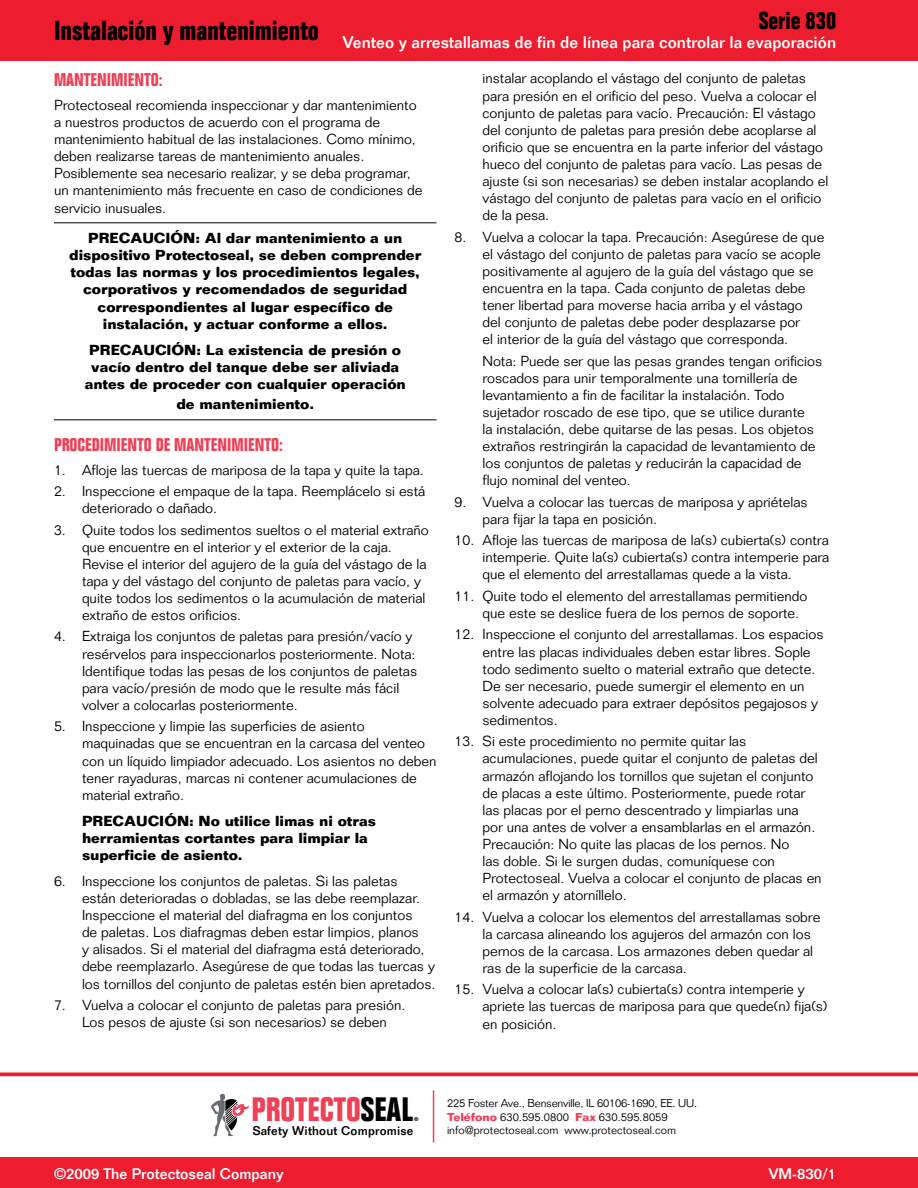
<style>
.page{position:relative;width:918px;height:1188px;background:#fff}
.page>*{position:absolute;margin:0;border:0;box-sizing:border-box;transform-origin:0 0}
.t1{font:700 condensed 33.15px "Folio Std";color:#ef4056}
.t2{font:700 condensed 27px "Folio Std";color:#000}
.t3{font:700 condensed 24px "Folio Std";color:#000}
.t4{font:700 condensed 18px "Folio Std";color:#ef4056}
.t5{font:500 16.5px "Folio Std";color:#fff}
.t6{font:500 15px "Folio Std";color:#fff}
.t7{font:300 14.25px/17.1px "Folio Std";color:#000}
.t8{font:700 14.25px/17.1px "Folio Std";color:#000;text-align:center}
.t9{font:500 12.45px "Folio Std";letter-spacing:.015em;color:#000}
.t10{font:300 11.25px/13.5px "Folio Std";color:#000}
.t11{font:700 condensed 5.4px "Folio Std";color:#000}
.s1{color:#000}
.s2{font-weight:700;color:#ef4056}
</style>
<div class="page">
<div style="left:0;top:0;width:918px;height:60px;background:#ed1c2e"></div>
<hr style="left:0;top:1073px;width:918px;height:3px;background:#ed1c2e">
<div style="left:0;top:1157px;width:918px;height:31px;background:#ed1c2e"></div>
<svg style="left:211px;top:1094px;width:38px;height:42px"></svg>
<hr style="left:433px;top:1090px;width:1px;height:53px;background:#ef4056">
<hr style="left:54px;top:223px;width:382px;height:1px;background:#000">
<hr style="left:54px;top:420px;width:382px;height:1px;background:#000">
<h2 class="t2" style="left:54px;top:16px;width:266px">Instalación y mantenimiento</h2>
<h3 class="t3" style="left:759px;top:7px;width:79px">Serie 830</h3>
<p class="t5" style="left:343px;top:33px;width:495px">Venteo y arrestallamas de fin de línea para controlar la evaporación</p>
<p class="t4" style="left:54px;top:70px;width:110px">MANTENIMIENTO:</p>
<p class="t7" style="left:54px;top:96px;width:370px">Protectoseal recomienda inspeccionar y dar mantenimiento a nuestros productos de acuerdo con el programa de mantenimiento habitual de las instalaciones. Como mínimo, deben realizarse tareas de mantenimiento anuales.<br>Posiblemente sea necesario realizar, y se deba programar, un mantenimiento más frecuente en caso de condiciones de servicio inusuales.</p>
<p class="t8" style="left:69px;top:229px;width:354px">PRECAUCIÓN: Al dar mantenimiento a un dispositivo Protectoseal, se deben comprender todas las normas y los procedimientos legales, corporativos y recomendados de seguridad correspondientes al lugar específico de instalación, y actuar conforme a ellos.</p>
<p class="t8" style="left:85px;top:341px;width:323px">PRECAUCIÓN: La existencia de presión o vacío dentro del tanque debe ser aliviada antes de proceder con cualquier operación</p>
<p class="t8" style="left:176px;top:395px;width:139px">de mantenimiento.</p>
<p class="t4" style="left:54px;top:434px;width:231px">PROCEDIMIENTO DE MANTENIMIENTO:</p>
<p class="t7" style="left:54px;top:461px;width:371px">1. Afloje las tuercas de mariposa de la tapa y quite la tapa.</p>
<p class="t7" style="left:82px;top:483px;width:345px;text-indent:-28px">2. Inspeccione el empaque de la tapa. Reemplácelo si está deteriorado o dañado.</p>
<p class="t7" style="left:82px;top:521px;width:348px;text-indent:-28px">3. Quite todos los sedimentos sueltos o el material extraño que encuentre en el interior y el exterior de la caja.<br>Revise el interior del agujero de la guía del vástago de la tapa y del vástago del conjunto de paletas para vacío, y quite todos los sedimentos o la acumulación de material extraño de estos orificios.</p>
<p class="t7" style="left:82px;top:628px;width:337px;text-indent:-28px">4. Extraiga los conjuntos de paletas para presión/vacío y resérvelos para inspeccionarlos posteriormente. Nota:<br>Identifique todas las pesas de los conjuntos de paletas para vacío/presión de modo que le resulte más fácil volver a colocarlas posteriormente.</p>
<p class="t7" style="left:82px;top:718px;width:356px;text-indent:-28px">5. Inspeccione y limpie las superficies de asiento maquinadas que se encuentran en la carcasa del venteo con un líquido limpiador adecuado. Los asientos no deben tener rayaduras, marcas ni contener acumulaciones de material extraño.</p>
<p class="t8" style="left:82px;top:812px;width:295px;text-align:left">PRECAUCIÓN: No utilice limas ni otras herramientas cortantes para limpiar la superficie de asiento.</p>
<p class="t7" style="left:82px;top:872px;width:355px;text-indent:-28px">6. Inspeccione los conjuntos de paletas. Si las paletas<br>están deterioradas o dobladas, se las debe reemplazar.<br>Inspeccione el material del diafragma en los conjuntos<br>de paletas. Los diafragmas deben estar limpios, planos<br>y alisados. Si el material del diafragma está deteriorado, debe reemplazarlo. Asegúrese de que todas las tuercas y los tornillos del conjunto de paletas estén bien apretados.</p>
<p class="t7" style="left:82px;top:996px;width:325px;text-indent:-28px">7. Vuelva a colocar el conjunto de paletas para presión.<br>Los pesos de ajuste (si son necesarios) se deben</p>
<p class="t7" style="left:483px;top:70px;width:347px">instalar acoplando el vástago del conjunto de paletas para presión en el orificio del peso. Vuelva a colocar el conjunto de paletas para vacío. Precaución: El vástago del conjunto de paletas para presión debe acoplarse al orificio que se encuentra en la parte inferior del vástago hueco del conjunto de paletas para vacío. Las pesas de ajuste (si son necesarias) se deben instalar acoplando el vástago del conjunto de paletas para vacío en el orificio de la pesa.</p>
<p class="t7" style="left:483px;top:228px;width:343px;text-indent:-28px">8. Vuelva a colocar la tapa. Precaución: Asegúrese de que el vástago del conjunto de paletas para vacío se acople positivamente al agujero de la guía del vástago que se encuentra en la tapa. Cada conjunto de paletas debe tener libertad para moverse hacia arriba y el vástago del conjunto de paletas debe poder desplazarse por<br>el interior de la guía del vástago que corresponda.</p>
<p class="t7" style="left:483px;top:352px;width:341px">Nota: Puede ser que las pesas grandes tengan orificios roscados para unir temporalmente una tornillería de levantamiento a fin de facilitar la instalación. Todo sujetador roscado de ese tipo, que se utilice durante<br>la instalación, debe quitarse de las pesas. Los objetos extraños restringirán la capacidad de levantamiento de los conjuntos de paletas y reducirán la capacidad de flujo nominal del venteo.</p>
<p class="t7" style="left:483px;top:493px;width:327px;text-indent:-28px">9. Vuelva a colocar las tuercas de mariposa y apriételas para fijar la tapa en posición.</p>
<p class="t7" style="left:483px;top:532px;width:348px;text-align:justify;text-indent:-28px">10. Afloje las tuercas de mariposa de la(s) cubierta(s) contra intemperie. Quite la(s) cubierta(s) contra intemperie para que el elemento del arrestallamas quede a la vista.</p>
<p class="t7" style="left:483px;top:587px;width:326px;text-indent:-28px">11. Quite todo el elemento del arrestallamas permitiendo que este se deslice fuera de los pernos de soporte.</p>
<p class="t7" style="left:483px;top:626px;width:343px;text-indent:-28px">12. Inspeccione el conjunto del arrestallamas. Los espacios entre las placas individuales deben estar libres. Sople todo sedimento suelto o material extraño que detecte.<br>De ser necesario, puede sumergir el elemento en un solvente adecuado para extraer depósitos pegajosos y sedimentos.</p>
<p class="t7" style="left:483px;top:733px;width:341px;text-indent:-28px">13. Si este procedimiento no permite quitar las acumulaciones, puede quitar el conjunto de paletas del armazón aflojando los tornillos que sujetan el conjunto de placas a este último. Posteriormente, puede rotar las placas por el perno descentrado y limpiarlas una por una antes de volver a ensamblarlas en el armazón.<br>Precaución: No quite las placas de los pernos. No<br>las doble. Si le surgen dudas, comuníquese con Protectoseal. Vuelva a colocar el conjunto de placas en el armazón y atorníllelo.</p>
<p class="t7" style="left:483px;top:908px;width:339px;text-indent:-28px">14. Vuelva a colocar los elementos del arrestallamas sobre la carcasa alineando los agujeros del armazón con los pernos de la carcasa. Los armazones deben quedar al ras de la superficie de la carcasa.</p>
<p class="t7" style="left:483px;top:981px;width:346px;text-indent:-28px">15. Vuelva a colocar la(s) cubierta(s) contra intemperie y apriete las tuercas de mariposa para que quede(n) fija(s) en posición.</p>
<h1 class="t1" style="left:252px;top:1091px;width:163px">PROTECTO<span class="s1">SEAL</span></h1>
<p class="t11" style="left:414px;top:1116px;width:6px">®</p>
<p class="t9" style="left:253px;top:1123px;width:162px">Safety Without Compromise</p>
<p class="t10" style="left:447px;top:1097px;width:252px">225 Foster Ave., Bensenville, IL 60106-1690, EE. UU.<br><span class="s2">Teléfono</span> 630.595.0800 <span class="s2">Fax</span> 630.595.8059 info@protectoseal.com www.protectoseal.com</p>
<p class="t6" style="left:54px;top:1164px;width:231px">©2009 The Protectoseal Company</p>
<p class="t6" style="left:769px;top:1164px;width:69px">VM-830/1</p>
</div>
